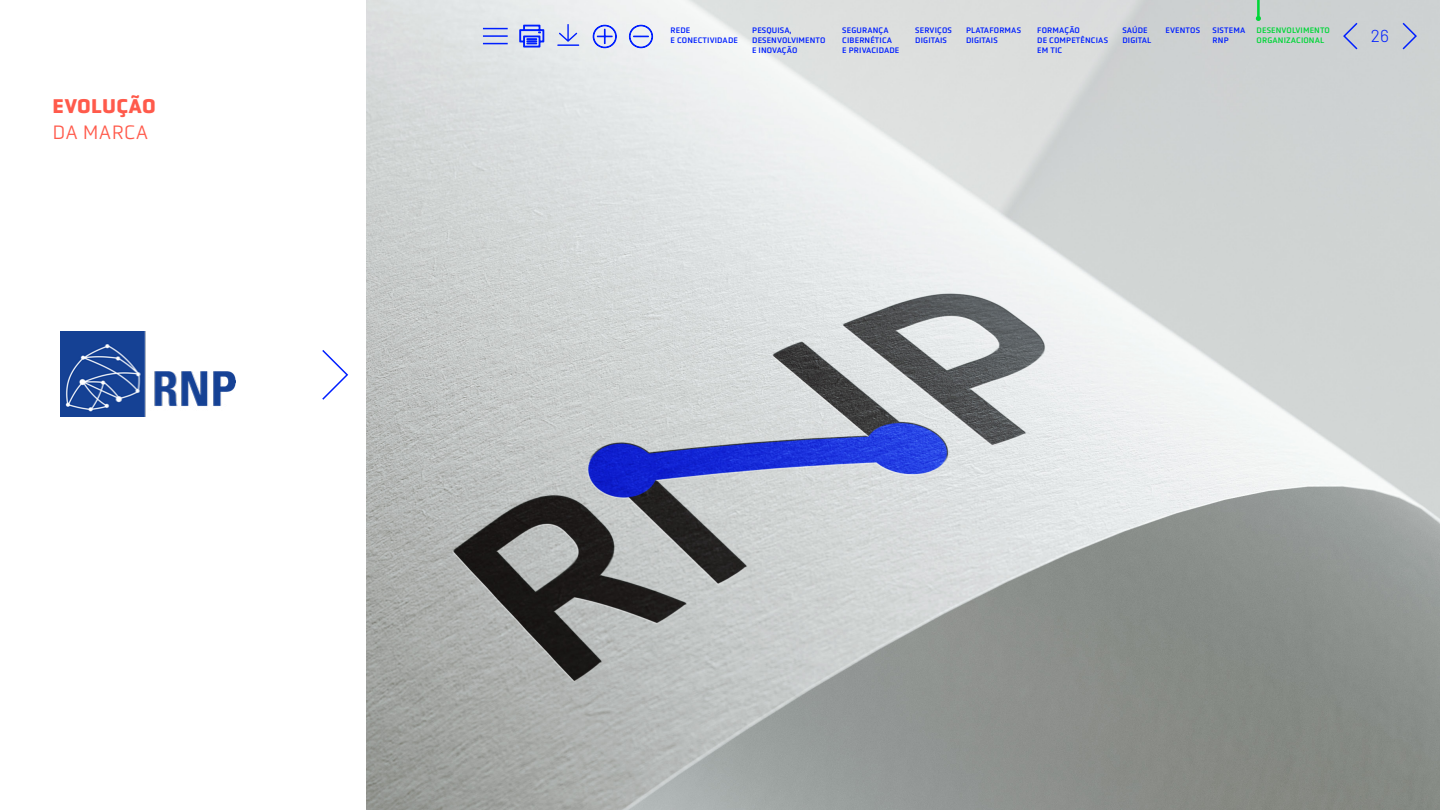
<style>
.page{position:relative;width:1440px;height:810px;background:#fff}
.page>*{position:absolute;margin:0;border:0;box-sizing:border-box;transform-origin:0 0}
.t1{font:700 20.25px/26.2px "Obvia";letter-spacing:.015em;color:#ff5a4b}
.t2{font:300 17.4px "Barlow";color:#001fff}
.t3{font:8.25px/9.9px "Obvia";letter-spacing:.015em;color:#001fff}
.t4{font:8.25px/9.9px "Obvia";letter-spacing:.015em;color:#00d638}
.s1{font-weight:300}
</style>
<div class="page">
<img style="left:366px;top:0;width:1074px;height:810px">
<img style="left:60px;top:332px;width:176px;height:85px">
<svg style="left:1401px;top:21px;width:17px;height:30px"></svg>
<svg style="left:1342px;top:21px;width:17px;height:30px"></svg>
<svg style="left:322px;top:350px;width:27px;height:50px"></svg>
<svg style="left:1255px;top:0;width:6px;height:21px"></svg>
<svg style="left:483px;top:28px;width:25px;height:1px"></svg>
<hr style="left:483px;top:35px;width:25px;height:2px;background:#001fff">
<svg style="left:483px;top:43px;width:25px;height:1px"></svg>
<svg style="left:520px;top:25px;width:24px;height:22px"></svg>
<hr style="left:557px;top:44px;width:22px;height:2px;background:#001fff">
<svg style="left:559px;top:24px;width:18px;height:18px"></svg>
<svg style="left:593px;top:25px;width:24px;height:23px"></svg>
<svg style="left:629px;top:25px;width:24px;height:23px"></svg>
<p class="t1" style="left:53px;top:93px;width:105px">EVOLUÇÃO<br><span class="s1">DA MARCA</span></p>
<p class="t3" style="left:752px;top:25px;width:75px">PESQUISA,<br>DESENVOLVIMENTO<br>E INOVAÇÃO</p>
<p class="t3" style="left:842px;top:25px;width:59px">SEGURANÇA<br>CIBERNÉTICA<br>E PRIVACIDADE</p>
<p class="t3" style="left:966px;top:25px;width:57px">PLATAFORMAS<br>DIGITAIS</p>
<p class="t3" style="left:1037px;top:25px;width:72px">FORMAÇÃO<br>DE COMPETÊNCIAS<br>EM TIC</p>
<p class="t3" style="left:1123px;top:25px;width:30px">SAÚDE<br>DIGITAL</p>
<p class="t3" style="left:1166px;top:25px;width:36px">EVENTOS</p>
<p class="t4" style="left:1257px;top:25px;width:75px">DESENVOLVIMENTO<br>ORGANIZACIONAL</p>
<p class="t3" style="left:671px;top:25px;width:21px">REDE</p>
<p class="t3" style="left:671px;top:35px;width:69px">E CONECTIVIDADE</p>
<p class="t3" style="left:915px;top:25px;width:38px">SERVIÇOS<br>DIGITAIS</p>
<p class="t3" style="left:1213px;top:25px;width:34px">SISTEMA<br>RNP</p>
<h2 class="t2" style="left:1371px;top:24px;width:20px">26</h2>
</div>
